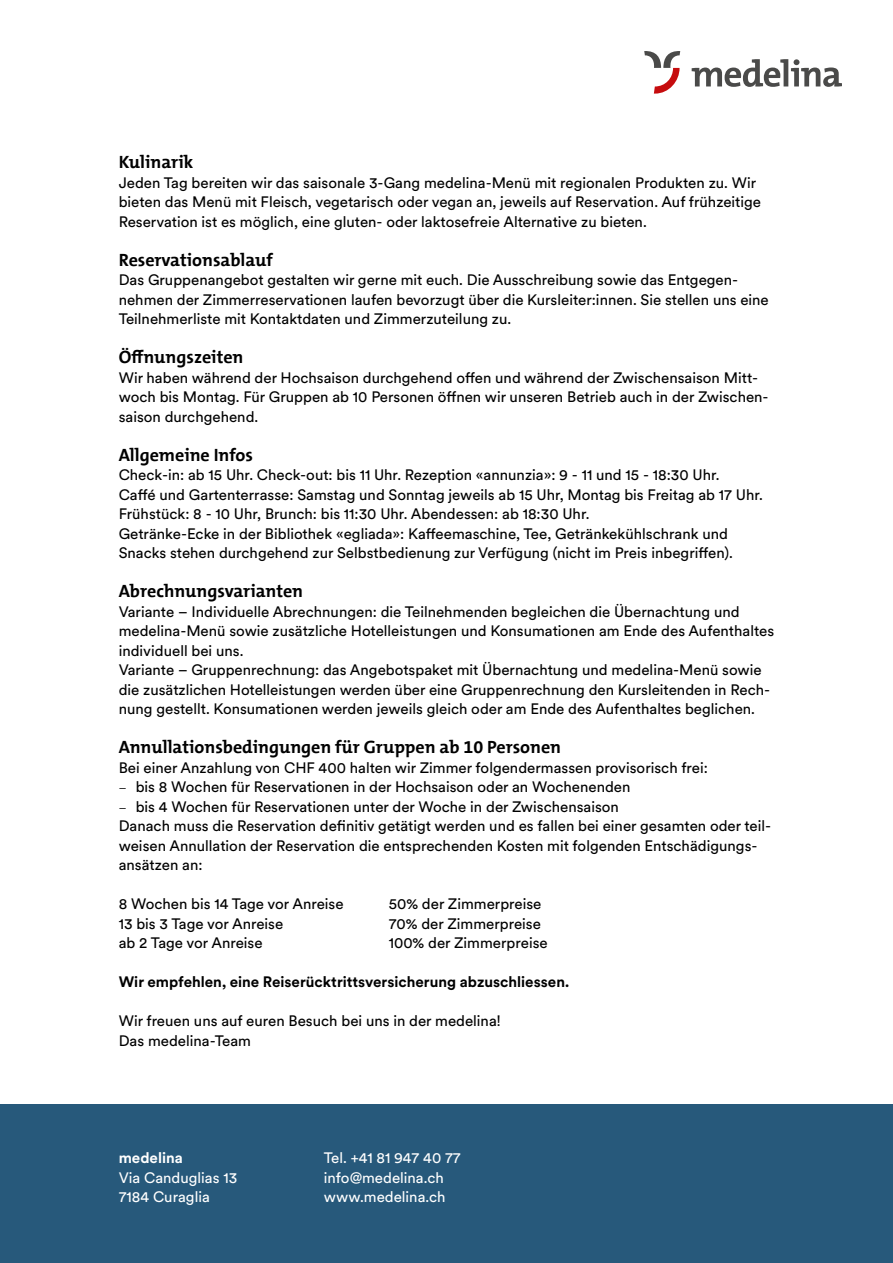
<style>
.page{position:relative;width:893px;height:1263px;background:#fff}
.page>*{position:absolute;margin:0;border:0;box-sizing:border-box;transform-origin:0 0}
.t1{font:700 18px "The Mix B";color:#000}
.t2{font:15px/19.5px "Circulargraubuenden";color:#000}
.t3{font:15px/19.5px "Circulargraubuenden";color:#fff}
.t4{font:700 15px "Circulargraubuenden";color:#000}
.t5{font:700 15px "Circulargraubuenden";color:#fff}
.s1{font-family:"Minion Pro"}
</style>
<div class="page">
<div style="left:0;top:1104px;width:893px;height:159px;background:#27597b"></div>
<svg style="left:692px;top:59px;width:150px;height:28px"></svg>
<svg style="left:644px;top:51px;width:36px;height:43px"></svg>
<p class="t1" style="left:119px;top:150px;width:76px">Kulinarik</p>
<p class="t2" style="left:119px;top:172px;width:644px">Jeden Tag bereiten wir das saisonale 3-Gang medelina-Menü mit regionalen Produkten zu. Wir bieten das Menü mit Fleisch, vegetarisch oder vegan an, jeweils auf Reservation. Auf frühzeitige<br>Reservation ist es möglich, eine gluten- oder laktosefreie Alternative zu bieten.</p>
<p class="t1" style="left:119px;top:248px;width:156px">Reservationsablauf</p>
<p class="t2" style="left:119px;top:269px;width:652px">Das Gruppenangebot gestalten wir gerne mit euch. Die Ausschreibung sowie das Entgegen&shy;nehmen der Zimmerreservationen laufen bevorzugt über die Kursleiter:innen. Sie stellen uns eine<br>Teilnehmerliste mit Kontaktdaten und Zimmerzuteilung zu.</p>
<p class="t1" style="left:119px;top:345px;width:126px">Öffnungszeiten</p>
<p class="t2" style="left:119px;top:367px;width:651px">Wir haben während der Hochsaison durchgehend offen und während der Zwischensaison Mitt&shy;woch bis Montag. Für Gruppen ab 10 Personen öffnen wir unseren Betrieb auch in der Zwischen&shy;saison durchgehend.</p>
<p class="t1" style="left:119px;top:443px;width:136px">Allgemeine Infos</p>
<p class="t2" style="left:119px;top:464px;width:646px">Check-in: ab 15 Uhr. Check-out: bis 11 Uhr. Rezeption «annunzia»: 9 - 11 und 15 - 18:30 Uhr.<br>Caffé und Gartenterrasse: Samstag und Sonntag jeweils ab 15 Uhr, Montag bis Freitag ab 17 Uhr.<br>Frühstück: 8 - 10 Uhr, Brunch: bis 11:30 Uhr. Abendessen: ab 18:30 Uhr.<br>Getränke-Ecke in der Bibliothek «egliada»: Kaffeemaschine, Tee, Getränkekühlschrank und Snacks stehen durchgehend zur Selbstbedienung zur Verfügung (nicht im Preis inbegriffen).</p>
<p class="t1" style="left:119px;top:579px;width:186px">Abrechnungsvarianten</p>
<p class="t2" style="left:119px;top:601px;width:657px">Variante – Individuelle Abrechnungen: die Teilnehmenden begleichen die Übernachtung und medelina-Menü sowie zusätzliche Hotelleistungen und Konsumationen am Ende des Aufenthaltes individuell bei uns.<br>Variante – Gruppenrechnung: das Angebotspaket mit Übernachtung und medelina-Menü sowie die zusätzlichen Hotelleistungen werden über eine Gruppenrechnung den Kursleitenden in Rech&shy;nung gestellt. Konsumationen werden jeweils gleich oder am Ende des Aufenthaltes beglichen.</p>
<p class="t1" style="left:119px;top:735px;width:444px">Annullationsbedingungen für Gruppen ab 10 Personen</p>
<p class="t2" style="left:119px;top:757px;width:591px">Bei einer Anzahlung von CHF 400 halten wir Zimmer folgendermassen provisorisch frei:</p>
<p class="t2" style="left:119px;top:776px;width:513px"><span class="s1">–</span> bis 8 Wochen für Reservationen in der Hochsaison oder an Wochenenden</p>
<p class="t2" style="left:119px;top:796px;width:654px"><span class="s1">–</span> bis 4 Wochen für Reservationen unter der Woche in der Zwischensaison<br>Danach muss die Reservation definitiv getätigt werden und es fallen bei einer gesamten oder teil&shy;weisen Annullation der Reservation die entsprechenden Kosten mit folgenden Entschädigungs&shy;ansätzen an:</p>
<p class="t2" style="left:119px;top:893px;width:226px">8 Wochen bis 14 Tage vor Anreise</p>
<p class="t2" style="left:389px;top:893px;width:154px">50% der Zimmerpreise</p>
<p class="t2" style="left:119px;top:913px;width:166px">13 bis 3 Tage vor Anreise</p>
<p class="t2" style="left:389px;top:913px;width:154px">70% der Zimmerpreise</p>
<p class="t2" style="left:119px;top:932px;width:145px">ab 2 Tage vor Anreise</p>
<p class="t2" style="left:389px;top:932px;width:160px">100% der Zimmerpreise</p>
<p class="t4" style="left:119px;top:971px;width:452px">Wir empfehlen, eine Reiserücktrittsversicherung abzuschliessen.</p>
<p class="t2" style="left:119px;top:1010px;width:383px">Wir freuen uns auf euren Besuch bei uns in der medelina!<br>Das medelina-Team</p>
<p class="t5" style="left:119px;top:1147px;width:66px">medelina</p>
<p class="t3" style="left:119px;top:1167px;width:120px">Via Canduglias 13<br>7184 Curaglia</p>
<p class="t3" style="left:324px;top:1147px;width:138px">Tel. +41 81 947 40 77 info@medelina.ch www.medelina.ch</p>
</div>
